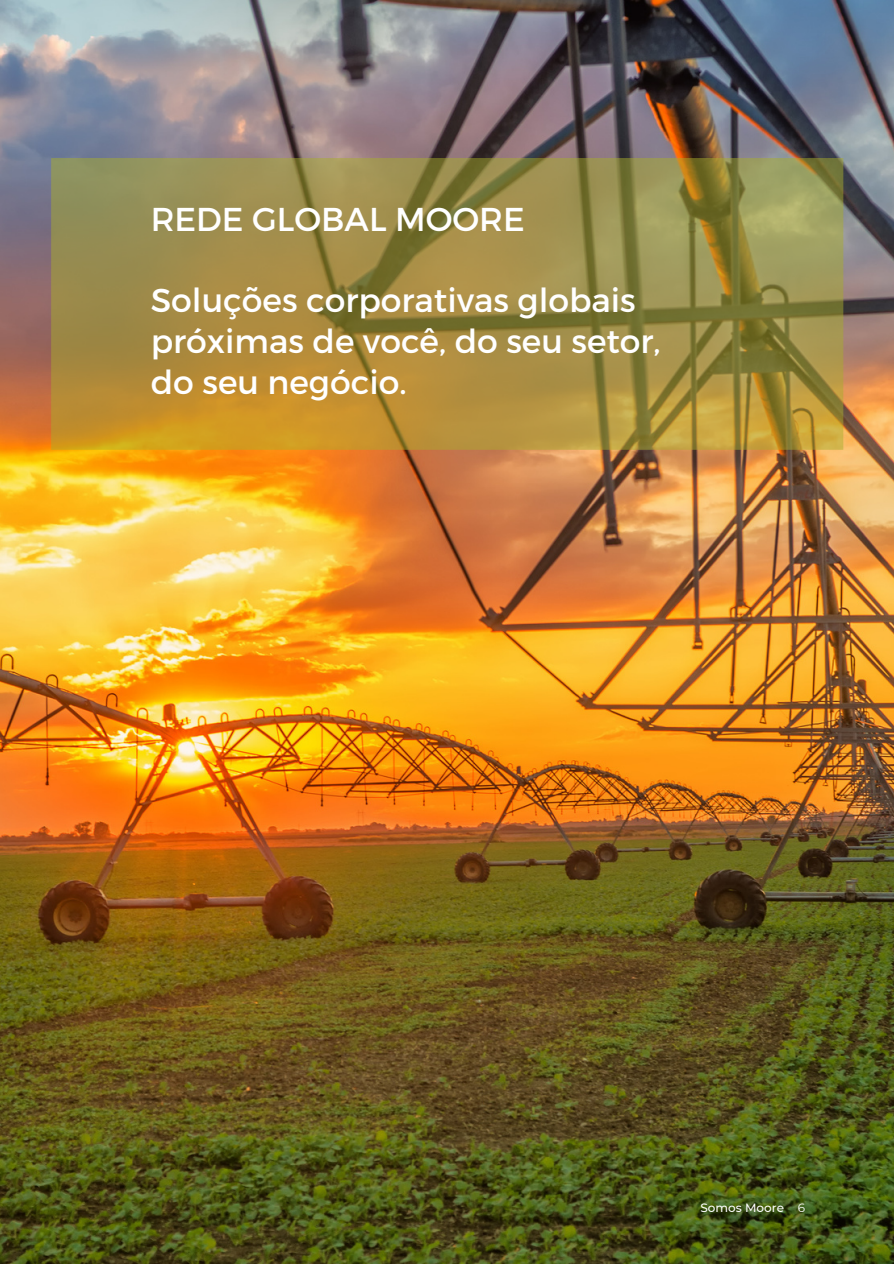
<style>
.page{position:relative;width:894px;height:1264px;background:#fff}
.page>*{position:absolute;margin:0;border:0;box-sizing:border-box;transform-origin:0 0}
.t1{font:33px/40.5px "Montserrat";color:#fff}
.t2{font:500 12px "Montserrat";color:#fff}
.t3{font:12px "Montserrat";color:#fff}
</style>
<div class="page">
<img style="left:0;top:0;width:893px;height:1263px">
<svg style="left:51px;top:158px;width:792px;height:292px;background:#a28c43"></svg>
<p class="t1" style="left:151px;top:198px;width:375px">REDE GLOBAL MOORE</p>
<p class="t1" style="left:151px;top:279px;width:511px">Soluções corporativas globais próximas de você, do seu setor,</p>
<p class="t1" style="left:151px;top:360px;width:257px">do seu negócio.</p>
<p class="t2" style="left:700px;top:1200px;width:85px">Somos Moore</p>
<p class="t3" style="left:797px;top:1200px;width:9px">6</p>
</div>
